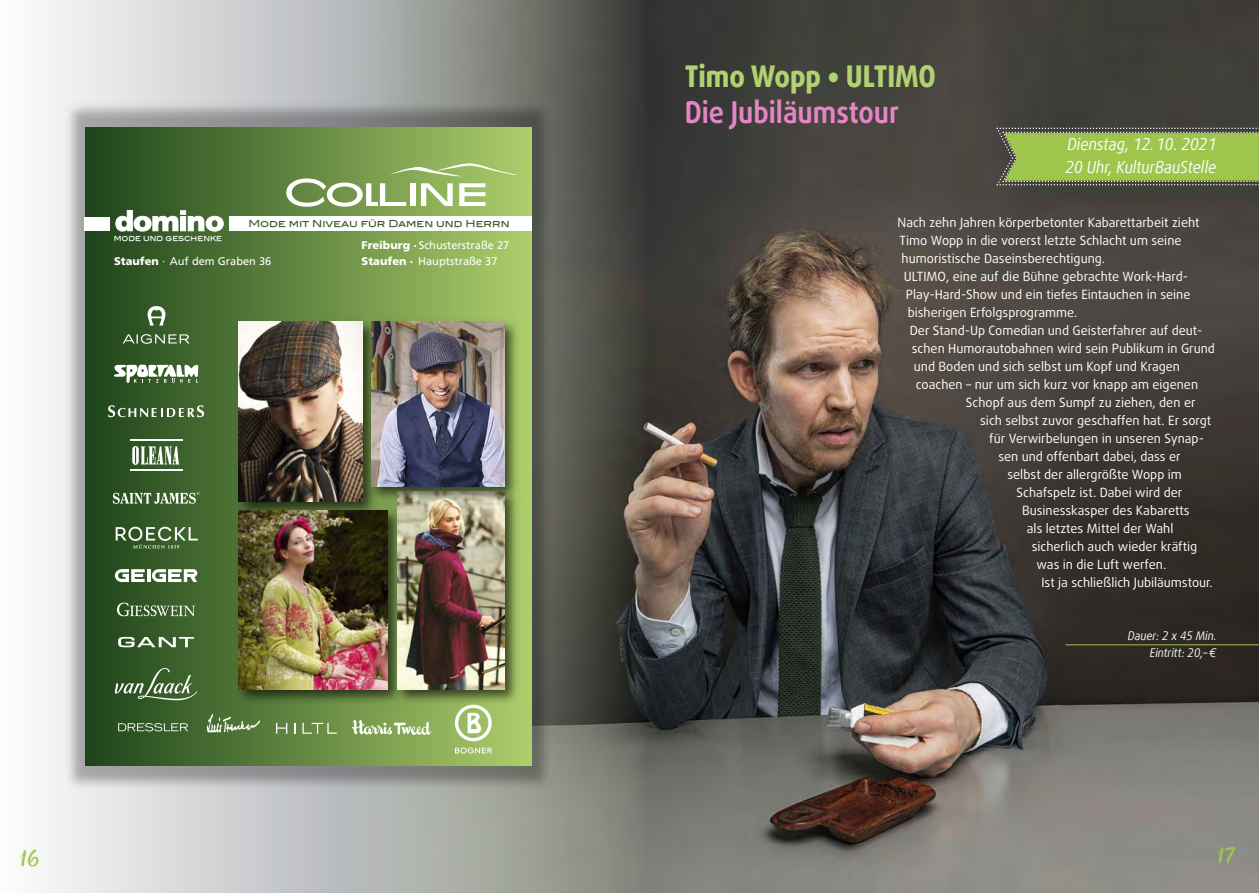
<style>
.page{position:relative;width:1259px;height:893px;background:#fff}
.page>*{position:absolute;margin:0;border:0;box-sizing:border-box;transform-origin:0 0}
.t1{font:37.5px "Good Karma Upright";color:#9ec64d}
.t2{font:700 30px "Daxline Pro";color:#e485c4;scale:.9 1}
.t3{font:800 30px "Daxline Offc";color:#b1d271;scale:.9 1}
.t4{font:italic 16.5px/22.5px "Daxline Offc";color:#fff;scale:.9 1}
.t5{font:12.75px "Daxline Pro";color:#fff}
.t6{font:italic 12px/16.5px "Daxline Offc";color:#fff;text-align:right;scale:.9 1}
.t7{font:11.1px "Frutiger";color:#fff}
.t8{font:9.6px "Blair Md ITCTT Medium";color:#375c28}
.t9{font:8.1px "Blair Md ITCTT Medium";color:#fff;scale:.9 1}
.s1{font-weight:900}
</style>
<div class="page">
<img style="left:645px;top:0;width:614px;height:893px">
<svg style="left:43px;top:0;width:602px;height:893px;background:#979894"></svg>
<hr style="left:1065px;top:644px;width:194px;height:1px;background:#9ec64d">
<svg style="left:995px;top:128px;width:264px;height:59px;background:#8ba94c"></svg>
<img style="left:60px;top:98px;width:496px;height:696px">
<div style="left:85px;top:128px;width:446px;height:637px;background:linear-gradient(to right,#1e441b,#adce6b)"></div>
<svg style="left:286px;top:163px;width:232px;height:44px"></svg>
<div style="left:229px;top:216px;width:302px;height:15px;background:#fff"></div>
<div style="left:84px;top:217px;width:25px;height:13px;background:#fff"></div>
<svg style="left:116px;top:210px;width:107px;height:21px"></svg>
<div style="left:211px;top:220px;width:7px;height:8px;border:1px solid #fff;border-radius:50%"></div>
<div style="left:206px;top:216px;width:17px;height:15px;border:1px solid #fff;border-radius:50%"></div>
<svg style="left:123px;top:334px;width:66px;height:10px"></svg>
<svg style="left:148px;top:306px;width:17px;height:19px"></svg>
<svg style="left:117px;top:603px;width:78px;height:13px"></svg>
<svg style="left:114px;top:365px;width:84px;height:18px"></svg>
<img style="left:115px;top:526px;width:82px;height:23px">
<svg style="left:118px;top:637px;width:76px;height:10px"></svg>
<svg style="left:455px;top:747px;width:37px;height:6px"></svg>
<svg style="left:455px;top:708px;width:37px;height:33px"></svg>
<svg style="left:115px;top:668px;width:82px;height:32px;background:#56764c"></svg>
<svg style="left:108px;top:405px;width:96px;height:12px"></svg>
<svg style="left:118px;top:723px;width:70px;height:8px"></svg>
<svg style="left:113px;top:492px;width:86px;height:12px"></svg>
<svg style="left:132px;top:446px;width:47px;height:19px"></svg>
<hr style="left:130px;top:439px;width:52px;height:2px;background:#fff">
<hr style="left:130px;top:469px;width:52px;height:1px;background:#fff">
<svg style="left:276px;top:723px;width:11px;height:11px"></svg>
<svg style="left:294px;top:723px;width:2px;height:11px"></svg>
<svg style="left:302px;top:723px;width:35px;height:11px"></svg>
<img style="left:353px;top:720px;width:77px;height:16px">
<svg style="left:115px;top:569px;width:82px;height:13px"></svg>
<img style="left:205px;top:714px;width:58px;height:20px">
<img style="left:233px;top:315px;width:131px;height:189px">
<img style="left:239px;top:322px;width:123px;height:179px">
<img style="left:232px;top:504px;width:174px;height:205px">
<img style="left:239px;top:510px;width:148px;height:180px">
<img style="left:391px;top:505px;width:133px;height:203px">
<img style="left:398px;top:505px;width:107px;height:185px">
<img style="left:364px;top:315px;width:160px;height:190px">
<img style="left:371px;top:322px;width:134px;height:164px">
<p class="t9" style="left:114px;top:234px;width:122px">mode und geschenke</p>
<p class="t8" style="left:248px;top:218px;width:263px">Mode mit Niveau für Damen und Herrn</p>
<p class="t7" style="left:361px;top:241px;width:149px"><span class="s1">Freiburg ·</span> Schusterstraße 27</p>
<p class="t7" style="left:114px;top:256px;width:159px"><span class="s1">Staufen</span> · Auf dem Graben 36</p>
<p class="t7" style="left:362px;top:257px;width:137px"><span class="s1">Staufen ·</span> Hauptstraße 37</p>
<h2 class="t3" style="left:685px;top:57px;width:280px">Timo Wopp • ULTIMO</h2>
<h2 class="t2" style="left:685px;top:100px;width:240px">Die Jubiläumstour</h2>
<p class="t4" style="left:1065px;top:132px;width:169px">Dienstag, 12. 10. 2021<br>20 Uhr, KulturBauStelle</p>
<p class="t5" style="left:897px;top:217px;width:303px">Nach zehn Jahren körperbetonter Kabarettarbeit zieht</p>
<p class="t5" style="left:899px;top:235px;width:283px">Timo Wopp in die vorerst letzte Schlacht um seine</p>
<p class="t5" style="left:901px;top:253px;width:205px">humoristische Daseinsberechtigung.</p>
<p class="t5" style="left:903px;top:271px;width:286px">ULTIMO, eine auf die Bühne gebrachte Work-Hard-</p>
<p class="t5" style="left:905px;top:289px;width:286px">Play-Hard-Show und ein tiefes Eintauchen in seine</p>
<p class="t5" style="left:907px;top:307px;width:171px">bisherigen Erfolgsprogramme.</p>
<p class="t5" style="left:910px;top:325px;width:294px">Der Stand-Up Comedian und Geisterfahrer auf deut-</p>
<p class="t5" style="left:912px;top:343px;width:305px">schen Humorautobahnen wird sein Publikum in Grund</p>
<p class="t5" style="left:914px;top:361px;width:268px">und Boden und sich selbst um Kopf und Kragen</p>
<p class="t5" style="left:916px;top:379px;width:284px">coachen – nur um sich kurz vor knapp am eigenen</p>
<p class="t5" style="left:966px;top:397px;width:231px">Schopf aus dem Sumpf zu ziehen, den er</p>
<p class="t5" style="left:980px;top:415px;width:233px">sich selbst zuvor geschaffen hat. Er sorgt</p>
<p class="t5" style="left:989px;top:433px;width:216px">für Verwirbelungen in unseren Synap-</p>
<p class="t5" style="left:998px;top:451px;width:184px">sen und offenbart dabei, dass er</p>
<p class="t5" style="left:1007px;top:469px;width:176px">selbst der allergrößte Wopp im</p>
<p class="t5" style="left:1016px;top:487px;width:167px">Schafspelz ist. Dabei wird der</p>
<p class="t5" style="left:1022px;top:505px;width:169px">Businesskasper des Kabaretts</p>
<p class="t5" style="left:1027px;top:523px;width:148px">als letztes Mittel der Wahl</p>
<p class="t5" style="left:1031px;top:541px;width:167px">sicherlich auch wieder kräftig</p>
<p class="t5" style="left:1036px;top:559px;width:131px">was in die Luft werfen.</p>
<p class="t5" style="left:1041px;top:577px;width:173px">Ist ja schließlich Jubiläumstour.</p>
<p class="t6" style="left:1128px;top:627px;width:100px">Dauer: 2 x 45 Min.<br>Eintritt: 20,– €</p>
<h1 class="t1" style="left:21px;top:841px;width:21px">16</h1>
<h1 class="t1" style="left:1218px;top:838px;width:21px">17</h1>
</div>
